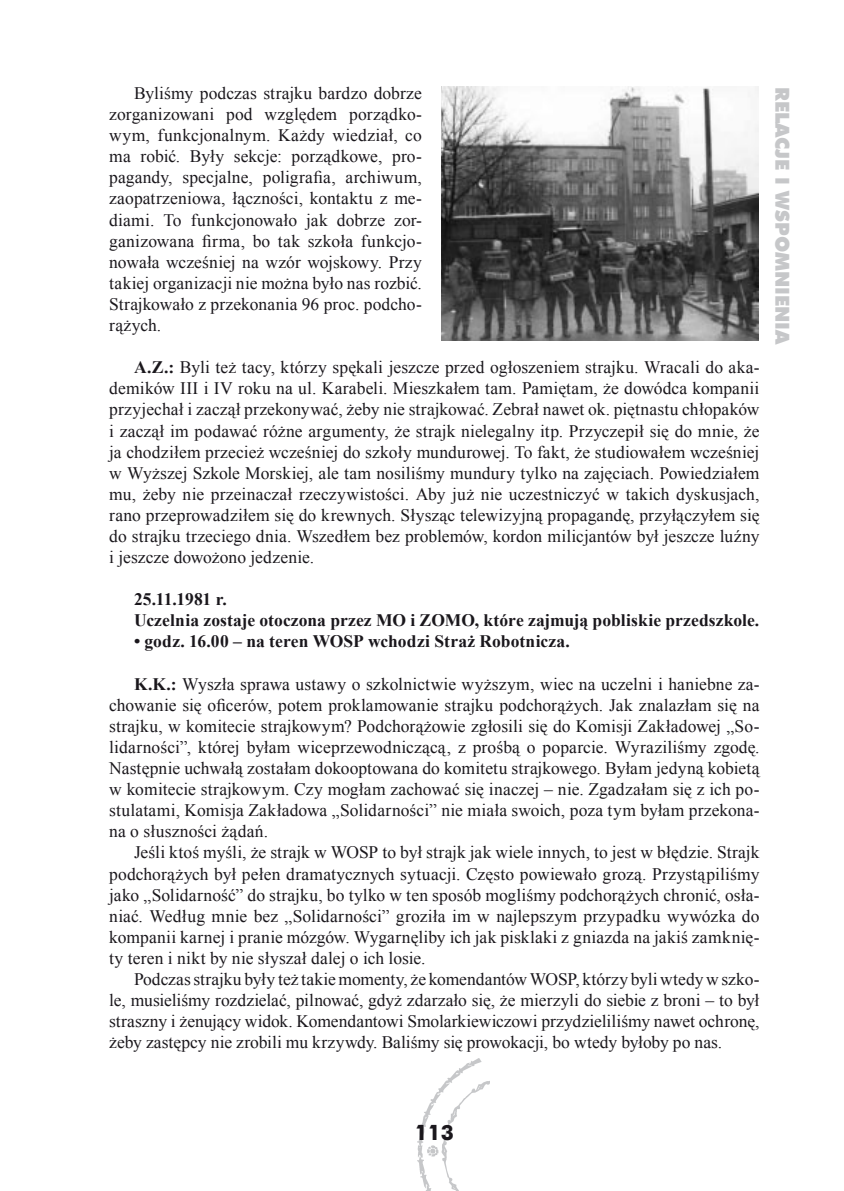
<style>
.page{position:relative;width:844px;height:1191px;background:#fff}
.page>*{position:absolute;margin:0;border:0;box-sizing:border-box;transform-origin:0 0}
.t1{font:700 21px "Futura EU";color:#1a171c}
.t2{font:19.25px "Futura X Blk EU";color:#c6c7c9}
.t3{font:17.5px/21px "Times New Roman";letter-spacing:.005em;color:#1a171c;text-align:justify}
.t4{font:700 17.5px/21.2px "Times New Roman";letter-spacing:.005em;color:#1a171c}
.s1{font-weight:700}
</style>
<div class="page">
<img style="left:418px;top:1058px;width:72px;height:133px">
<img style="left:441px;top:87px;width:317px;height:254px">
<p class="t3" style="left:109px;top:82px;width:314px;text-indent:25px">Byliśmy podczas strajku bardzo dobrze zorganizowani pod względem porządko&shy;wym, funkcjonalnym. Każdy wiedział, co ma robić. Były sekcje: porządkowe, pro&shy;pagandy, specjalne, poligrafia, archiwum, zaopatrzeniowa, łączności, kontaktu z me&shy;diami. To funkcjonowało jak dobrze zor&shy;ganizowana firma, bo tak szkoła funkcjo&shy;nowała wcześniej na wzór wojskowy. Przy takiej organizacji nie można było nas rozbić.<br>Strajkowało z przekonania 96 proc. podcho&shy;rążych.</p>
<p class="t3" style="left:109px;top:356px;width:651px;text-indent:25px"><span class="s1">A.Z.:</span> Byli też tacy, którzy spękali jeszcze przed ogłoszeniem strajku. Wracali do aka&shy;demików III i IV roku na ul. Karabeli. Mieszkałem tam. Pamiętam, że dowódca kompanii przyjechał i zaczął przekonywać, żeby nie strajkować. Zebrał nawet ok. piętnastu chłopaków i zaczął im podawać różne argumenty, że strajk nielegalny itp. Przyczepił się do mnie, że ja chodziłem przecież wcześniej do szkoły mundurowej. To fakt, że studiowałem wcześniej w Wyższej Szkole Morskiej, ale tam nosiliśmy mundury tylko na zajęciach. Powiedziałem mu, żeby nie przeinaczał rzeczywistości. Aby już nie uczestniczyć w takich dyskusjach, rano przeprowadziłem się do krewnych. Słysząc telewizyjną propagandę, przyłączyłem się do strajku trzeciego dnia. Wszedłem bez problemów, kordon milicjantów był jeszcze luźny i jeszcze dowożono jedzenie.</p>
<p class="t4" style="left:134px;top:588px;width:626px">25.11.1981 r.<br>Uczelnia zostaje otoczona przez MO i ZOMO, które zajmują pobliskie przedszkole.</p>
<p class="t4" style="left:134px;top:630px;width:437px">• godz. 16.00 – na teren WOSP wchodzi Straż Robotnicza.</p>
<p class="t3" style="left:109px;top:673px;width:651px;text-indent:25px"><span class="s1">K.K.:</span> Wyszła sprawa ustawy o szkolnictwie wyższym, wiec na uczelni i haniebne za&shy;chowanie się oficerów, potem proklamowanie strajku podchorążych. Jak znalazłam się na strajku, w komitecie strajkowym? Podchorążowie zgłosili się do Komisji Zakładowej „So&shy;lidarności”, której byłam wiceprzewodniczącą, z prośbą o poparcie. Wyraziliśmy zgodę.<br>Następnie uchwałą zostałam dokooptowana do komitetu strajkowego. Byłam jedyną kobietą w komitecie strajkowym. Czy mogłam zachować się inaczej – nie. Zgadzałam się z ich po&shy;stulatami, Komisja Zakładowa „Solidarności” nie miała swoich, poza tym byłam przekona&shy;na o słuszności żądań.</p>
<p class="t3" style="left:109px;top:841px;width:651px;text-indent:25px">Jeśli ktoś myśli, że strajk w WOSP to był strajk jak wiele innych, to jest w błędzie. Strajk podchorążych był pełen dramatycznych sytuacji. Często powiewało grozą. Przystąpiliśmy jako „Solidarność” do strajku, bo tylko w ten sposób mogliśmy podchorążych chronić, osła&shy;niać. Według mnie bez „Solidarności” groziła im w najlepszym przypadku wywózka do kompanii karnej i pranie mózgów. Wygarnęliby ich jak pisklaki z gniazda na jakiś zamknię&shy;ty teren i nikt by nie słyszał dalej o ich losie.</p>
<p class="t3" style="left:109px;top:968px;width:651px;text-indent:25px">Podczas strajku były też takie momenty, że komendantów WOSP, którzy byli wtedy w szko&shy;le, musieliśmy rozdzielać, pilnować, gdyż zdarzało się, że mierzyli do siebie z broni – to był straszny i żenujący widok. Komendantowi Smolarkiewiczowi przydzieliliśmy nawet ochronę, żeby zastępcy nie zrobili mu krzywdy. Baliśmy się prowokacji, bo wtedy byłoby po nas.</p>
<p class="t2" style="left:794px;top:87px;width:258px;rotate:90deg">RELACJE IWSPOMNIENIA</p>
<p class="t1" style="left:414px;top:1119px;width:14px">113</p>
</div>
